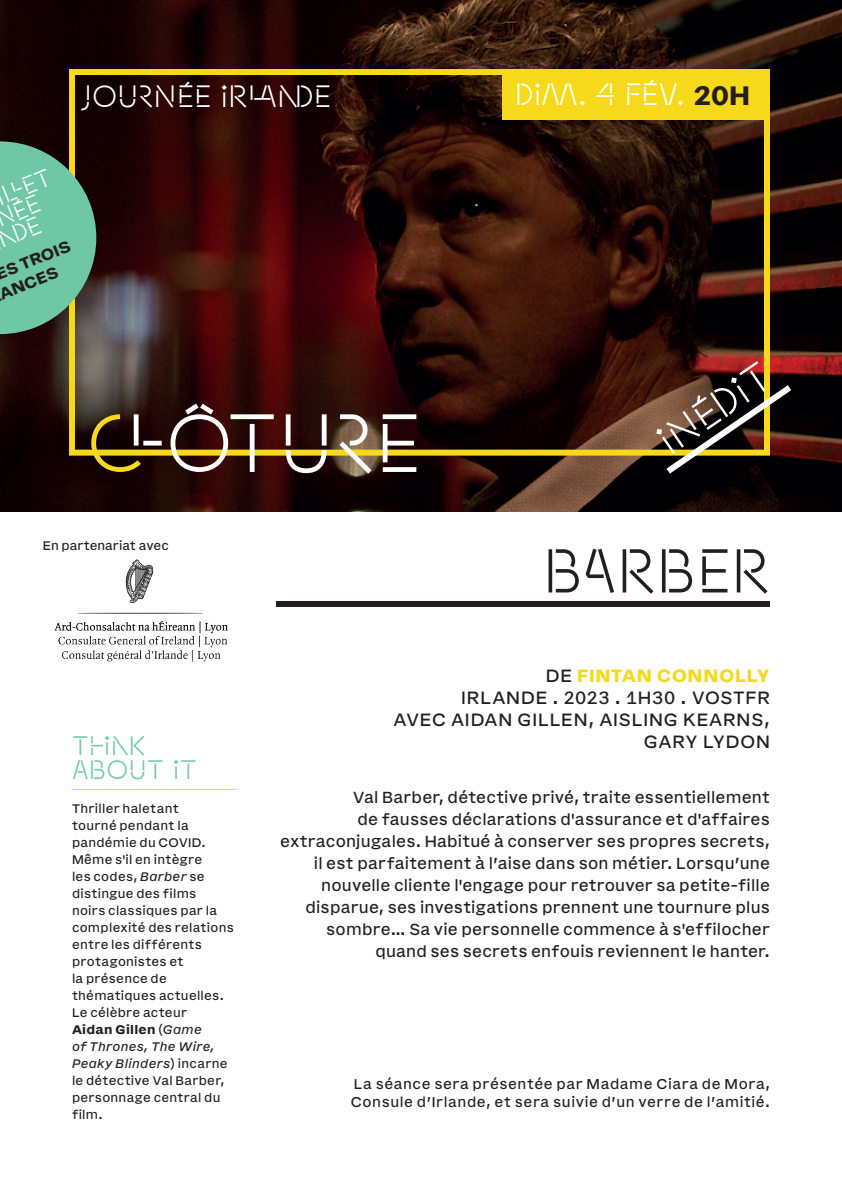
<style>
.page{position:relative;width:842px;height:1191px;background:#fff}
.page>*{position:absolute;margin:0;border:0;box-sizing:border-box;transform-origin:0 0}
.t1{font:80px "Clock";color:#fff}
.t2{font:60px "Clock";color:#231f20}
.t3{font:40px "Clock";color:#fff}
.t4{font:30px "Clock";color:#fff}
.t5{font:26px/24px "Clock";color:#70c7a5}
.t6{font:24px/20px "Clock";color:#fff}
.t7{font:20px/22px "Basically Sans";letter-spacing:.035em;color:#231f20;text-align:right}
.t8{font:18px/22px "Basically Sans";letter-spacing:.01em;color:#231f20;text-align:right}
.t9{font:700 18px/20px "Basically Sans";color:#231f20}
.t10{font:16px/18px "Basically Sans";letter-spacing:.035em;color:#231f20}
.t11{font:14px/17px "Basically Sans";letter-spacing:.02em;color:#231f20}
.t12{font:14px "Basically Sans";color:#231f20}
.s1{color:#f6d91b}
.s2{font-family:"Basically Sans";font-weight:700;color:#231f20}
.s3{font-style:italic}
.s4{font-weight:700}
.s5{font-weight:700;color:#f6d91b}
</style>
<div class="page">
<img style="left:0;top:0;width:842px;height:511px">
<div style="left:276px;top:601px;width:494px;height:6px;background:#231f20"></div>
<div style="left:69px;top:69px;width:701px;height:386px;border:6px solid #f6d91b"></div>
<div style="left:503px;top:69px;width:264px;height:51px;background:#f6d91b"></div>
<hr style="left:72px;top:789px;width:164px;height:1px;background:#f6d91b">
<img style="left:54px;top:559px;width:174px;height:103px">
<svg style="left:660px;top:379px;width:138px;height:100px;background:#403120"></svg>
<svg style="left:0;top:141px;width:96px;height:193px;background:#65a688"></svg>
<h3 class="t4" style="left:81px;top:76px;width:20px">JOURNÉE</h3>
<h3 class="t4" style="left:220px;top:76px;width:17px">IRLANDE</h3>
<h3 class="t6" style="left:-20px;top:192px;width:62px;text-indent:20px;rotate:-22deg">LLET<br>NÉE<br>NDE</h3>
<p class="t9" style="left:-11px;top:267px;width:85px;rotate:-22deg">ES TROIS<br>ANCES</p>
<h1 class="t1" style="left:86px;top:389px;width:236px"><span class="s1">C</span>L ÔTURE</h1>
<p class="t12" style="left:43px;top:538px;width:127px">En partenariat avec</p>
<h3 class="t4" style="left:516px;top:74px;width:236px">DIM. 4 FÉV. <span class="s2">20H</span></h3>
<h3 class="t3" style="left:646px;top:421px;width:112px;rotate:-34deg">INÉDIT</h3>
<h2 class="t2" style="left:543px;top:530px;width:229px">BARBER</h2>
<h3 class="t5" style="left:72px;top:731px;width:31px">THINK<br>ABOU</h3>
<h3 class="t5" style="left:147px;top:755px;width:38px">T IT</h3>
<p class="t11" style="left:72px;top:800px;width:163px">Thriller haletant<br>tourné pendant la pandémie du COVID.<br>Même s'il en intègre<br>les codes, <span class="s3">Barber</span> se distingue des films<br>noirs classiques par la complexité des relations entre les différents protagonistes et<br>la présence de thématiques actuelles.<br>Le célèbre acteur<br><span class="s4">Aidan Gillen (</span><span class="s3">Game<br>of Thrones, The Wire,<br>Peaky Blinders</span>) incarne le détective Val Barber, personnage central du film.</p>
<p class="t7" style="left:393px;top:665px;width:378px">DE <span class="s5">FINTAN CONNOLLY<br></span>IRLANDE . 2023 . 1H30 . VOSTFR<br>AVEC AIDAN GILLEN, AISLING KEARNS,<br>GARY LYDON</p>
<p class="t8" style="left:280px;top:787px;width:491px">Val Barber, détective privé, traite essentiellement<br>de fausses déclarations d'assurance et d'affaires extraconjugales. Habitué à conserver ses propres secrets, il est parfaitement à l’aise dans son métier. Lorsqu’une nouvelle cliente l'engage pour retrouver sa petite-fille disparue, ses investigations prennent une tournure plus sombre… Sa vie personnelle commence à s'effilocher quand ses secrets enfouis reviennent le hanter.</p>
<p class="t10" style="left:351px;top:1075px;width:420px">La séance sera présentée par Madame Ciara de Mora,<br>Consule d’Irlande, et sera suivie d’un verre de l’amitié.</p>
</div>
